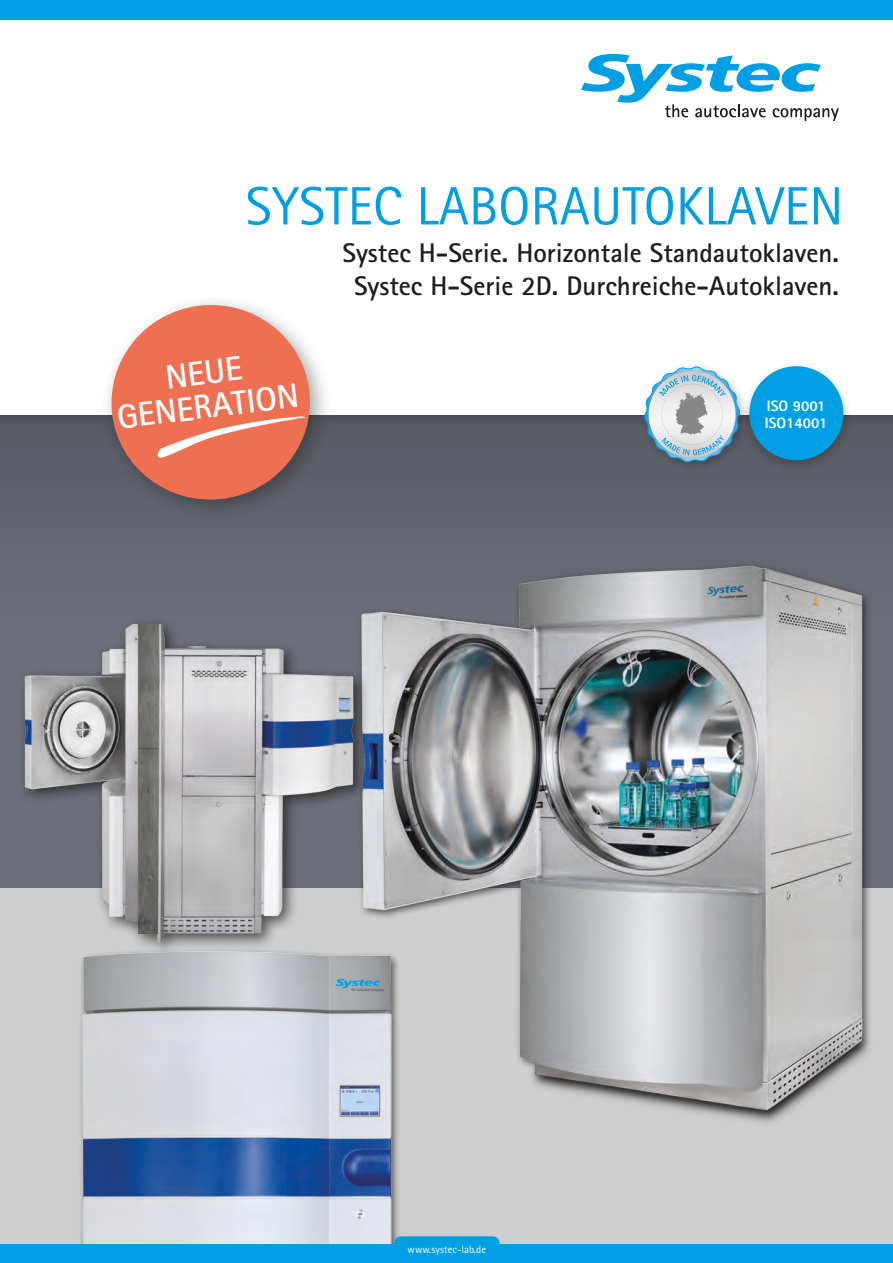
<style>
.page{position:relative;width:893px;height:1263px;background:#fff}
.page>*{position:absolute;margin:0;border:0;box-sizing:border-box;transform-origin:0 0}
.HL_RotisSansSerif_24pt_28_8pt{font:54px "Rotis Sans Serif Std";letter-spacing:.005em;color:#009fe3}
.t1{font:700 34.05px "Rotis Sans Serif Std";color:#fff}
.FL_RotisSansSerif_9pt_10_8pt{font:700 27px "Rotis Sans Serif Std";color:#1d1d1b}
.t2{font:800 15px "Rotis Sans Serif Std";color:#fff}
.t3{font:10.8px "Rotis Sans Serif Std";color:#fff}
</style>
<div class="page">
<div style="left:0;top:306px;width:893px;height:614px;background:#62646d"></div>
<div style="left:0;top:888px;width:893px;height:375px;background:#cecece"></div>
<div style="left:0;top:0;width:893px;height:414px;background:#fff"></div>
<div style="left:0;top:0;width:893px;height:19px;background:#009fe3"></div>
<svg style="left:581px;top:54px;width:258px;height:67px"></svg>
<div style="left:740px;top:361px;width:112px;height:112px;background:#1d1d1b;opacity:.3"></div>
<div style="left:749px;top:366px;width:94px;height:94px;background:#009fe3;border-radius:50%"></div>
<div style="left:640px;top:362px;width:110px;height:110px;background:#1d1d1b;opacity:.31"></div>
<svg style="left:644px;top:366px;width:96px;height:96px"></svg>
<img style="left:279px;top:566px;width:614px;height:557px">
<div style="left:18px;top:617px;width:352px;height:341px;background:#1d1d1b;opacity:.75"></div>
<img style="left:0;top:625px;width:367px;height:333px">
<img style="left:62px;top:933px;width:391px;height:311px">
<div style="left:0;top:1244px;width:893px;height:19px;background:#009fe3"></div>
<svg style="left:394px;top:1236px;width:105px;height:8px"></svg>
<div style="left:100px;top:294px;width:233px;height:228px;background:#1d1d1b;opacity:.4"></div>
<svg style="left:106px;top:299px;width:210px;height:206px"></svg>
<p class="HL_RotisSansSerif_24pt_28_8pt" style="left:246px;top:174px;width:599px">SYSTEC LABORAUTOKLAVEN</p>
<p class="t1" style="left:163px;top:356px;width:78px;rotate:-7deg">NEUE</p>
<p class="t1" style="left:115px;top:396px;width:184px;rotate:-7deg">GENERATION</p>
<p class="FL_RotisSansSerif_9pt_10_8pt" style="left:342px;top:236px;width:498px">Systec H-Serie. Horizontale Standautoklaven.</p>
<p class="FL_RotisSansSerif_9pt_10_8pt" style="left:354px;top:269px;width:486px">Systec H-Serie 2D. Durchreiche-Autoklaven.</p>
<p class="t2" style="left:767px;top:397px;width:60px">ISO 9001</p>
<p class="t2" style="left:765px;top:413px;width:64px">ISO14001</p>
<p class="t3" style="left:408px;top:1243px;width:80px">www.systec-lab.de</p>
</div>
